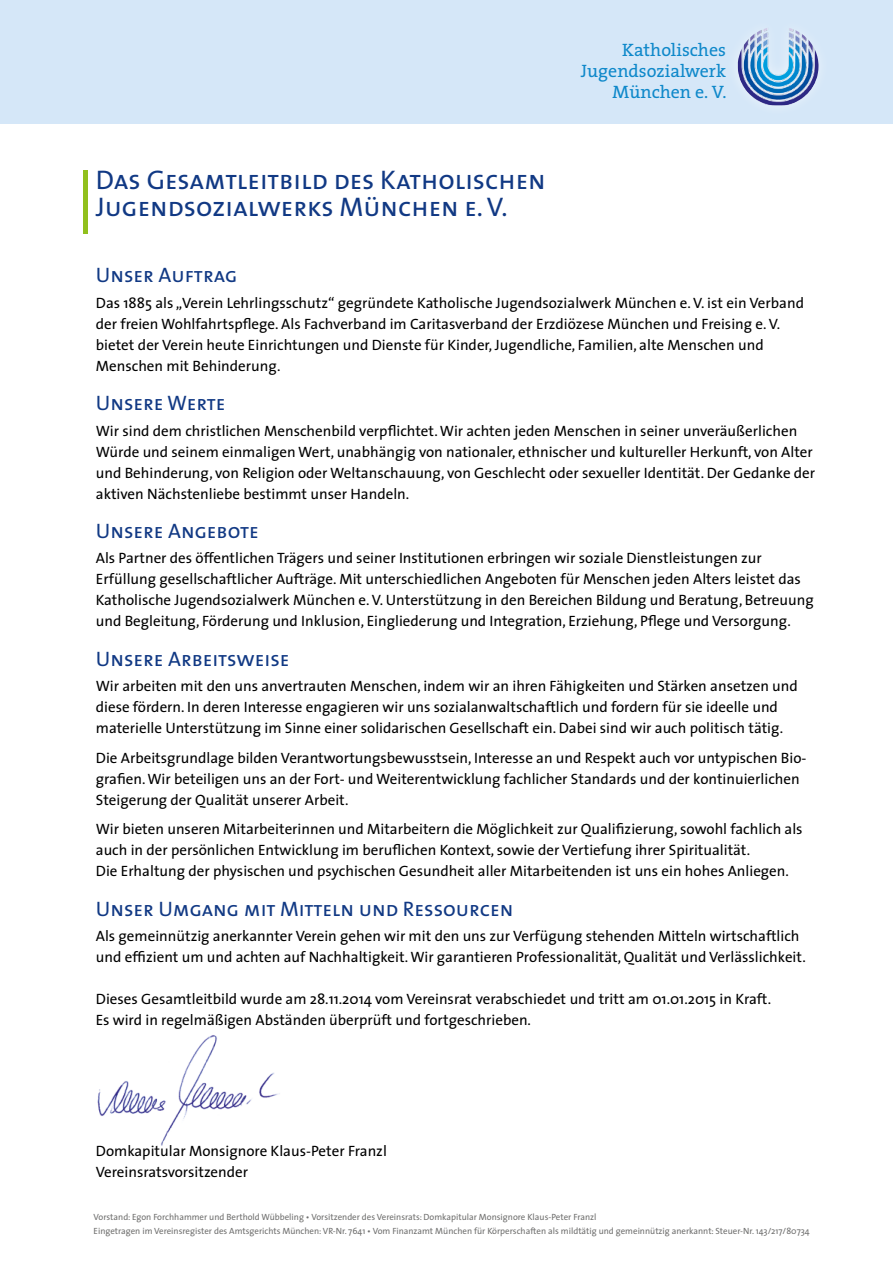
<style>
.page{position:relative;width:893px;height:1263px;background:#fff}
.page>*{position:absolute;margin:0;border:0;box-sizing:border-box;transform-origin:0 0}
.t1{font:27px/27px "The Sans Caps";color:#113984}
.t2{font:21px "The Sans Caps";color:#113984}
.t3{font:18px/21px "The Serif";color:#0e88ca;text-align:right}
.t4{font:15px/21px "The Sans";color:#000}
.t5{font:9px/14.7px "The Sans";color:#6f6f6e}
</style>
<div class="page">
<div style="left:0;top:0;width:893px;height:123px;background:#d5e7f8"></div>
<img style="left:738px;top:28px;width:81px;height:77px">
<hr style="left:83px;top:170px;width:4px;height:64px;background:#91c01d">
<img style="left:97px;top:1035px;width:183px;height:111px">
<h1 class="t1" style="left:96px;top:166px;width:451px">Das Gesamtleitbild des Katholischen<br>Jugendsozialwerks München e. V.</h1>
<p class="t3" style="left:581px;top:39px;width:147px">Katholisches<br>Jugendsozialwerk<br>München e. V.</p>
<h2 class="t2" style="left:96px;top:258px;width:143px">Unser Auftrag</h2>
<p class="t4" style="left:96px;top:292px;width:710px">Das 1885 als „Verein Lehrlingsschutz“ gegründete Katholische Jugendsozialwerk München e. V. ist ein Verband der freien Wohlfahrtspflege. Als Fachverband im Caritasverband der Erzdiözese München und Freising e. V. bietet der Verein heute Einrichtungen und Dienste für Kinder, Jugendliche, Familien, alte Menschen und Menschen mit Behinderung.</p>
<h2 class="t2" style="left:96px;top:386px;width:131px">Unsere Werte</h2>
<p class="t4" style="left:96px;top:419px;width:721px">Wir sind dem christlichen Menschenbild verpflichtet. Wir achten jeden Menschen in seiner unveräußerlichen Würde und seinem einmaligen Wert, unabhängig von nationaler, ethnischer und kultureller Herkunft, von Alter und Behinderung, von Religion oder Weltanschauung, von Geschlecht oder sexueller Identität. Der Gedanke der aktiven Nächstenliebe bestimmt unser Handeln.</p>
<h2 class="t2" style="left:96px;top:513px;width:164px">Unsere Angebote</h2>
<p class="t4" style="left:96px;top:547px;width:719px">Als Partner des öffentlichen Trägers und seiner Institutionen erbringen wir soziale Dienstleistungen zur Erfüllung gesellschaftlicher Aufträge. Mit unterschiedlichen Angeboten für Menschen jeden Alters leistet das Katholische Jugendsozialwerk München e. V. Unterstützung in den Bereichen Bildung und Beratung, Betreuung und Begleitung, Förderung und Inklusion, Eingliederung und Integration, Erziehung, Pflege und Versorgung.</p>
<h2 class="t2" style="left:96px;top:641px;width:195px">Unsere Arbeitsweise</h2>
<p class="t4" style="left:96px;top:675px;width:703px">Wir arbeiten mit den uns anvertrauten Menschen, indem wir an ihren Fähigkeiten und Stärken ansetzen und diese fördern. In deren Interesse engagieren wir uns sozialanwaltschaftlich und fordern für sie ideelle und materielle Unterstützung im Sinne einer solidarischen Gesellschaft ein. Dabei sind wir auch politisch tätig.</p>
<p class="t4" style="left:96px;top:746px;width:712px">Die Arbeitsgrundlage bilden Verantwortungsbewusstsein, Interesse an und Respekt auch vor untypischen Bio&shy;grafien. Wir beteiligen uns an der Fort- und Weiterentwicklung fachlicher Standards und der kontinuierlichen<br>Steigerung der Qualität unserer Arbeit.</p>
<p class="t4" style="left:96px;top:818px;width:708px">Wir bieten unseren Mitarbeiterinnen und Mitarbeitern die Möglichkeit zur Qualifizierung, sowohl fachlich als auch in der persönlichen Entwicklung im beruflichen Kontext, sowie der Vertiefung ihrer Spiritualität.<br>Die Erhaltung der physischen und psychischen Gesundheit aller Mitarbeitenden ist uns ein hohes Anliegen.</p>
<h2 class="t2" style="left:96px;top:891px;width:419px">Unser Umgang mit Mitteln und Ressourcen</h2>
<p class="t4" style="left:96px;top:925px;width:711px">Als gemeinnützig anerkannter Verein gehen wir mit den uns zur Verfügung stehenden Mitteln wirtschaftlich und effizient um und achten auf Nachhaltigkeit. Wir garantieren Professionalität, Qualität und Verlässlichkeit.</p>
<p class="t4" style="left:96px;top:988px;width:677px">Dieses Gesamtleitbild wurde am 28.11.2014 vom Vereinsrat verabschiedet und tritt am 01.01.2015 in Kraft.<br>Es wird in regelmäßigen Abständen überprüft und fortgeschrieben.</p>
<p class="t4" style="left:96px;top:1140px;width:293px">Domkapitular Monsignore Klaus-Peter Franzl<br>Vereinsratsvorsitzender</p>
<p class="t5" style="left:94px;top:1209px;width:718px">Vorstand: Egon Forchhammer und Berthold Wübbeling • Vorsitzender des Vereinsrats: Domkapitular Monsignore Klaus-Peter Franzl<br>Eingetragen im Vereinsregister des Amtsgerichts München: VR-Nr. 7641 • Vom Finanzamt München für Körperschaften als mildtätig und gemeinnützig anerkannt: Steuer-Nr. 143/217/80734</p>
</div>
